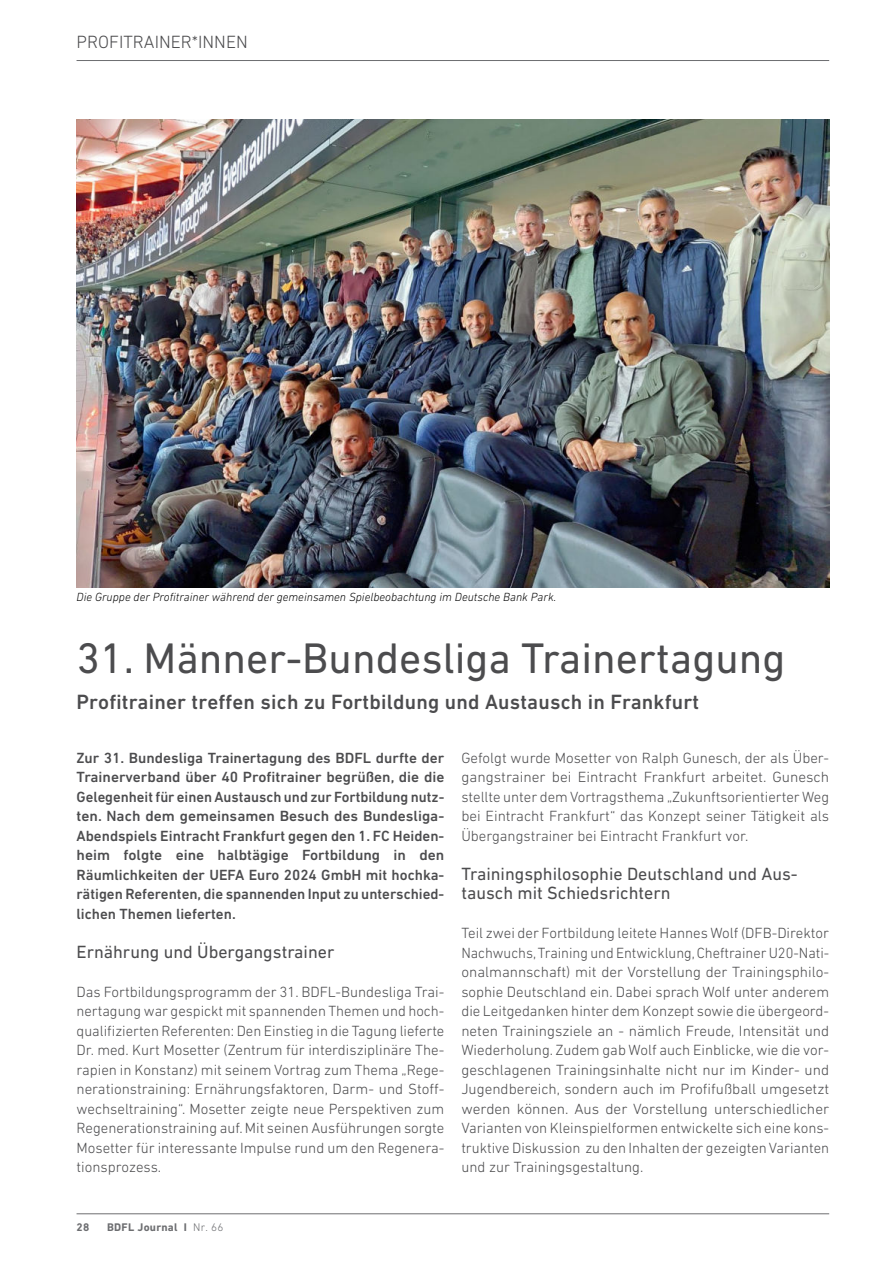
<style>
.page{position:relative;width:893px;height:1263px;background:#fff}
.page>*{position:absolute;margin:0;border:0;box-sizing:border-box;transform-origin:0 0}
.t1{font:43.5px "DIN Next LT Pro";color:#4c4c4e}
.t2{font:500 21px "DIN Next LT Pro";letter-spacing:.01em;color:#4c4c4e}
.t3{font:18px/19.5px "DIN Next LT Pro";color:#4c4c4e}
.t4{font:300 18px "DIN Next LT Pro";color:#4c4c4e}
.t5{font:300 15px/19.5px "DIN Next LT Pro";color:#4c4c4e;text-align:justify}
.t6{font:500 15px/19.5px "DIN Next LT Pro";color:#4c4c4e;text-align:justify}
.t7{font:italic 300 12px "DIN Next LT Pro";color:#000}
.t8{font:700 11.25px "DIN Next LT Pro";letter-spacing:.025em;color:#6d6e71}
.s1{font-weight:300}
</style>
<div class="page">
<hr style="left:77px;top:1213px;width:752px;height:1px;background:#6d6e71">
<hr style="left:77px;top:60px;width:752px;height:1px;background:#6d6e71">
<img style="left:77px;top:119px;width:752px;height:468px">
<p class="t4" style="left:77px;top:31px;width:173px">PROFITRAINER*INNEN</p>
<p class="t7" style="left:77px;top:593px;width:481px">Die Gruppe der Profitrainer während der gemeinsamen Spielbeobachtung im Deutsche Bank Park.</p>
<h1 class="t1" style="left:77px;top:635px;width:710px">31. Männer-Bundesliga Trainertagung</h1>
<h2 class="t2" style="left:77px;top:694px;width:624px">Profitrainer treffen sich zu Fortbildung und Austausch in Frankfurt</h2>
<p class="t6" style="left:77px;top:749px;width:369px">Zur 31. Bundesliga Trainertagung des BDFL durfte der Trainerverband über 40 Profitrainer begrüßen, die die Gelegenheit für einen Austausch und zur Fortbildung nutz&shy;ten. Nach dem gemeinsamen Besuch des Bundesliga-Abendspiels Eintracht Frankfurt gegen den 1. FC Heiden&shy;heim folgte eine halbtägige Fortbildung in den Räumlichkeiten der UEFA Euro 2024 GmbH mit hochka&shy;rätigen Referenten, die spannenden Input zu unterschied&shy;lichen Themen lieferten.</p>
<p class="t3" style="left:77px;top:942px;width:259px">Ernährung und Übergangstrainer</p>
<p class="t5" style="left:77px;top:982px;width:369px">Das Fortbildungsprogramm der 31. BDFL-Bundesliga Trai&shy;nertagung war gespickt mit spannenden Themen und hoch&shy;qualifizierten Referenten: Den Einstieg in die Tagung lieferte Dr. med. Kurt Mosetter (Zentrum für interdisziplinäre The&shy;rapien in Konstanz) mit seinem Vortrag zum Thema „Rege&shy;nerationstraining: Ernährungsfaktoren, Darm- und Stoff&shy;wechseltraining“. Mosetter zeigte neue Perspektiven zum Regenerationstraining auf. Mit seinen Ausführungen sorgte Mosetter für interessante Impulse rund um den Regenera&shy;tionsprozess.</p>
<p class="t5" style="left:461px;top:748px;width:369px">Gefolgt wurde Mosetter von Ralph Gunesch, der als Über&shy;gangstrainer bei Eintracht Frankfurt arbeitet. Gunesch stellte unter dem Vortragsthema „Zukunftsorientierter Weg bei Eintracht Frankfurt“ das Konzept seiner Tätigkeit als Übergangstrainer bei Eintracht Frankfurt vor.</p>
<p class="t3" style="left:461px;top:864px;width:338px">Trainingsphilosophie Deutschland und Aus&shy;tausch mit Schiedsrichtern</p>
<p class="t5" style="left:461px;top:923px;width:369px">Teil zwei der Fortbildung leitete Hannes Wolf (DFB-Direktor Nachwuchs, Training und Entwicklung, Cheftrainer U20-Nati&shy;onalmannschaft) mit der Vorstellung der Trainingsphilo&shy;sophie Deutschland ein. Dabei sprach Wolf unter anderem die Leitgedanken hinter dem Konzept sowie die übergeord&shy;neten Trainingsziele an - nämlich Freude, Intensität und Wiederholung. Zudem gab Wolf auch Einblicke, wie die vor&shy;geschlagenen Trainingsinhalte nicht nur im Kinder- und Jugendbereich, sondern auch im Profifußball umgesetzt werden können. Aus der Vorstellung unterschiedlicher Varianten von Kleinspielformen entwickelte sich eine kons&shy;truktive Diskussion zu den Inhalten der gezeigten Varianten und zur Trainingsgestaltung.</p>
<p class="t8" style="left:77px;top:1220px;width:14px">28</p>
<p class="t8" style="left:107px;top:1220px;width:118px">BDFL Journal I <span class="s1">Nr. 66</span></p>
</div>
